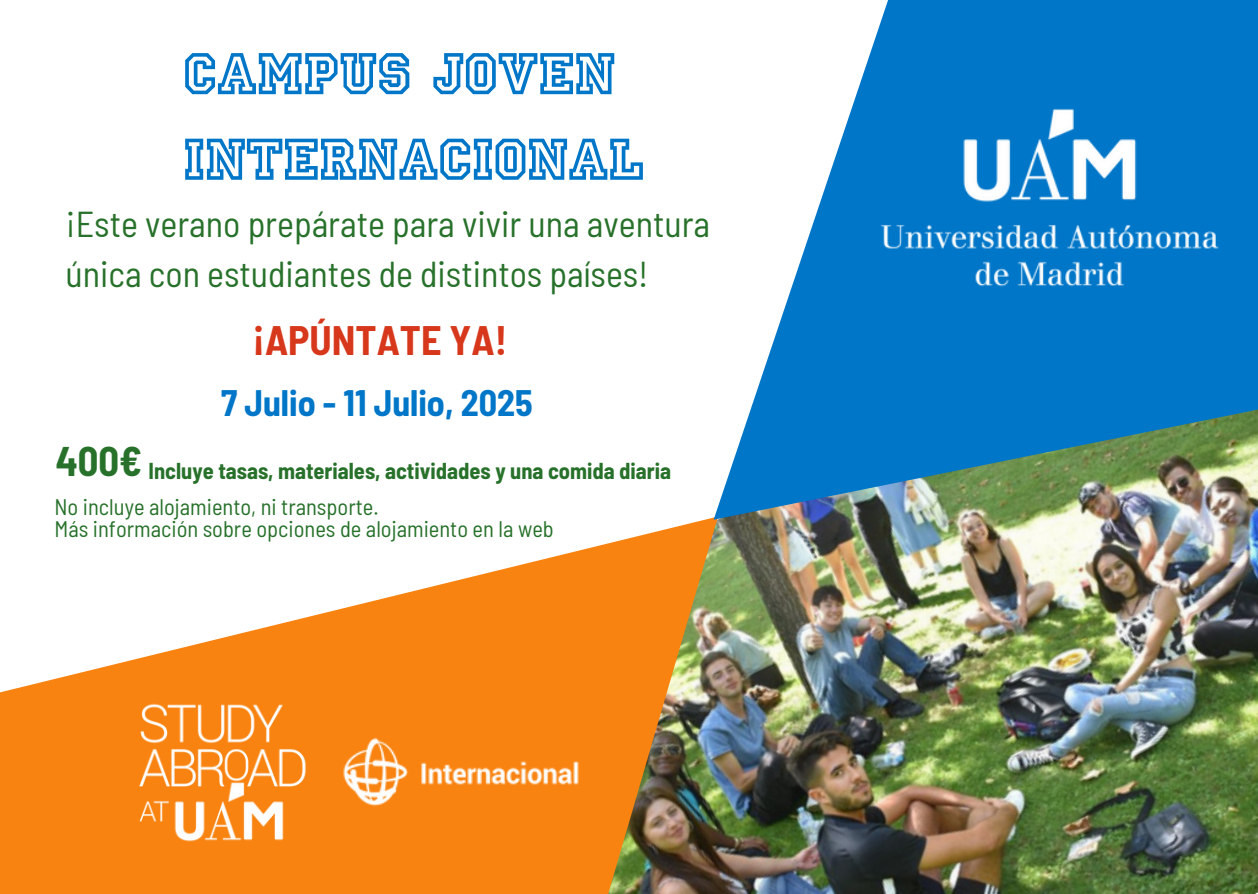
<style>
.page{position:relative;width:1258px;height:894px;background:#fff}
.page>*{position:absolute;margin:0;border:0;box-sizing:border-box;transform-origin:0 0}
.t1{font:61.5px/85.5px "Princetown Com";color:#0076c8}
.t2{font:700 semi-condensed 40.5px "Barlow";color:#27712a}
.t3{font:700 semi-condensed 40.2px "Barlow";color:#d7371b}
.t4{font:semi-condensed 36px/49.5px "Barlow";color:#27712a}
.t5{font:700 semi-condensed 36px "Barlow";color:#0076c8}
.t6{font:semi-condensed 22.5px "Barlow";color:#27712a}
.t7{font:700 semi-condensed 22.5px "Barlow";color:#27712a}
</style>
<div class="page">
<svg style="left:0;top:590px;width:1050px;height:303px;fill:#f98310"></svg>
<img style="left:418px;top:0;width:840px;height:854px">
<img style="left:116px;top:696px;width:209px;height:150px">
<img style="left:880px;top:104px;width:341px;height:194px">
<img style="left:332px;top:723px;width:255px;height:97px">
<svg style="left:632px;top:3px;width:218px;height:202px"></svg>
<p class="t1" style="left:183px;top:33px;width:462px">CAMPUS JOVEN<br>INTERNACIONAL</p>
<h1 class="t4" style="left:65px;top:198px;width:646px">¡Este verano prepárate para vivir una aventura única con estudiantes de distintos países!</h1>
<p class="t3" style="left:253px;top:314px;width:256px">¡APÚNTATE YA!</p>
<p class="t5" style="left:221px;top:380px;width:313px">7 Julio - 11 Julio, 2025</p>
<h2 class="t2" style="left:56px;top:435px;width:88px">400€</h2>
<h5 class="t7" style="left:149px;top:456px;width:524px">Incluye tasas, materiales, actividades y una comida diaria</h5>
<h6 class="t6" style="left:54px;top:492px;width:326px">No incluye alojamiento, ni transporte.</h6>
<h3 class="t6" style="left:54px;top:515px;width:501px">Más información sobre opciones de alojamiento en la web</h3>
</div>
